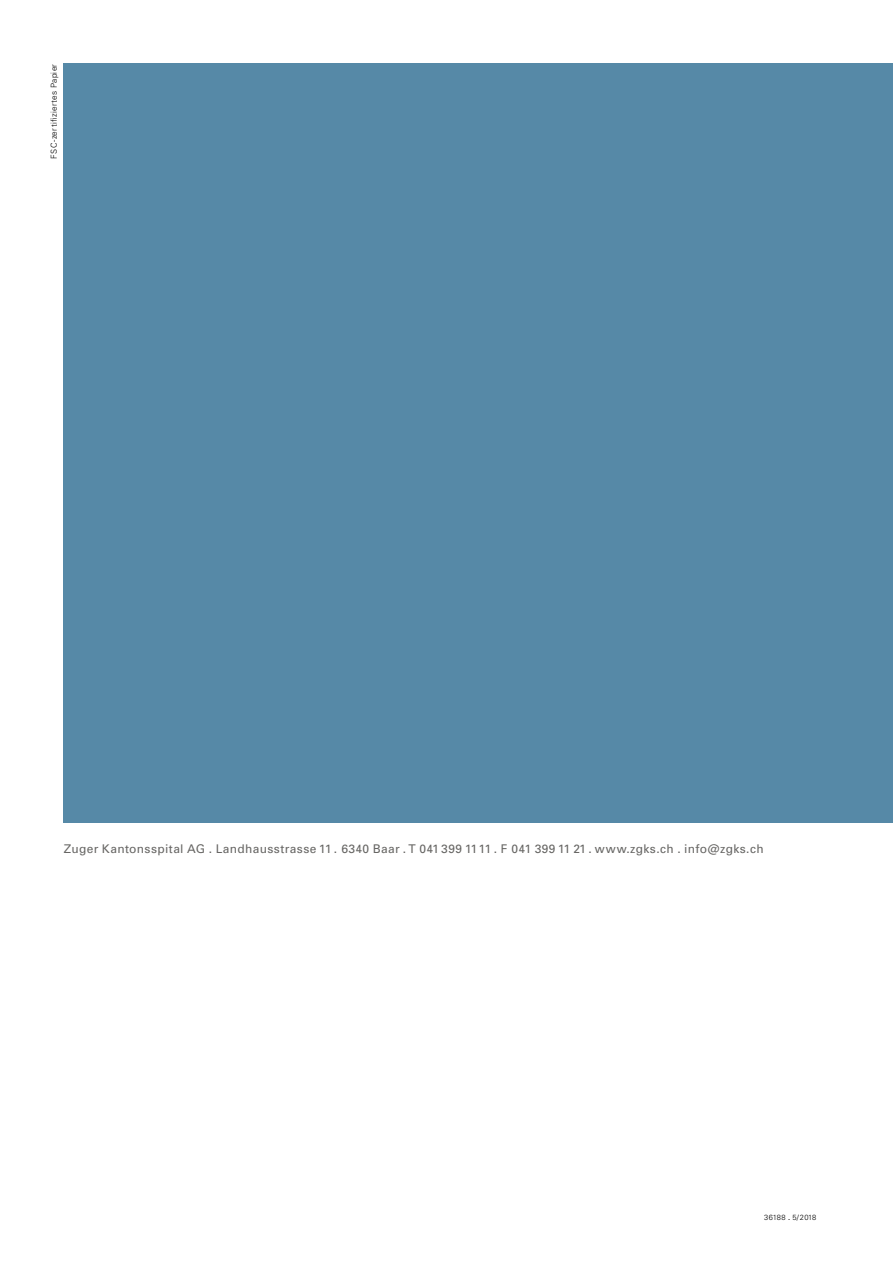
<style>
.page{position:relative;width:893px;height:1263px;background:#fff}
.page>*{position:absolute;margin:0;border:0;box-sizing:border-box;transform-origin:0 0}
.t1{font:12px "Univers";letter-spacing:.03em;color:#676664}
.t2{font:300 8.25px "Univers";letter-spacing:.04em;color:#000}
.t3{font:300 7.5px "Univers";letter-spacing:.005em;color:#000}
.s1{font-weight:400}
</style>
<div class="page">
<div style="left:64px;top:64px;width:829px;height:759px;background:#5689a7"></div>
<p class="t2" style="left:49px;top:159px;width:96px;rotate:-90deg">FSC-zertifiziertes Papier</p>
<p class="t1" style="left:64px;top:841px;width:701px">Zuger Kantonsspital AG . Landhausstrasse 11 . 6340 Baar . T 041 399 11 11 . F 041 399 11 21 . www.zgks.ch . info@zgks.ch</p>
<p class="t3" style="left:764px;top:1212px;width:54px">36188 <span class="s1">.</span> 5/2018</p>
</div>
